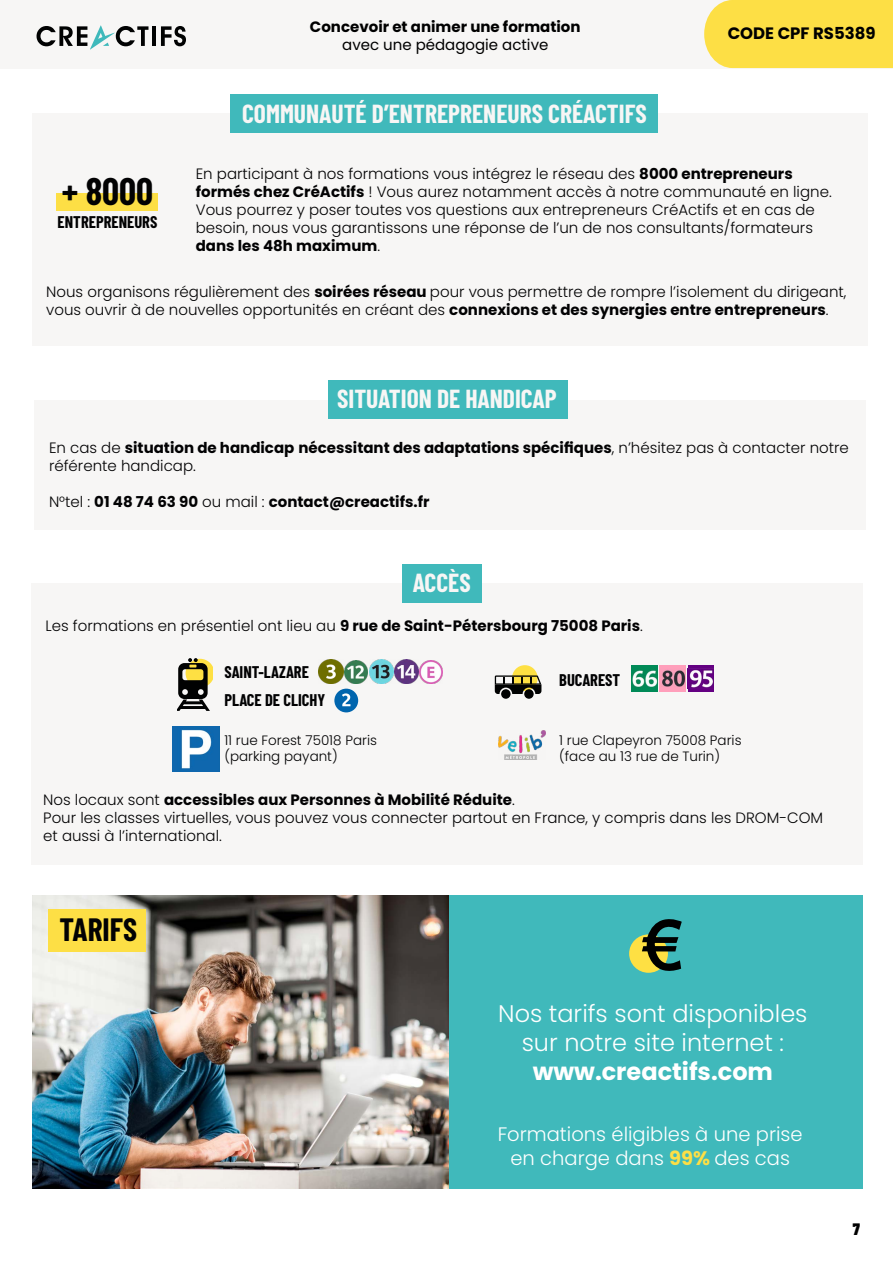
<style>
.page{position:relative;width:893px;height:1263px;background:#fff}
.page>*{position:absolute;margin:0;border:0;box-sizing:border-box;transform-origin:0 0}
.t1{font:700 37.5px "Barlow Condensed";color:#020203}
.t2{font:700 31.5px "Barlow Condensed";color:#020203}
.t3{font:700 25.5px "Barlow Condensed";color:#f7f6f5}
.t4{font:300 24px/28.8px "Poppins";color:#fff;text-align:center}
.t5{font:700 24px "Poppins";color:#fff}
.t6{font:300 19.5px/23.4px "Poppins";color:#fff;text-align:center}
.t7{font:700 16.5px "Barlow Condensed";color:#020203}
.t8{font:700 16.5px "Poppins";color:#000}
.t9{font:900 16.5px "Barlow Condensed";color:#000}
.t10{font:300 15px/18px "Poppins";color:#020203}
.t11{font:700 15px/18px "Poppins";color:#020203}
.t12{font:700 15px "Poppins";color:#000}
.t13{font:15px "Poppins";color:#000}
.t14{font:300 13.5px/16.2px "Poppins";color:#020203}
.s1{font-weight:700}
.s2{font-weight:300}
.s3{font-weight:700;color:#fddf45}
</style>
<div class="page">
<div style="left:447px;top:895px;width:416px;height:293px;background:#40b9bb"></div>
<div style="left:629px;top:934px;width:39px;height:39px;background:#fee043;border-radius:50%"></div>
<svg style="left:642px;top:919px;width:40px;height:52px"></svg>
<div style="left:32px;top:113px;width:836px;height:233px;background:#f7f6f5"></div>
<div style="left:32px;top:583px;width:831px;height:282px;background:#f7f6f5"></div>
<div style="left:34px;top:400px;width:832px;height:129px;background:#f7f6f5"></div>
<div style="left:231px;top:94px;width:427px;height:39px;background:#40b9bb"></div>
<div style="left:56px;top:193px;width:101px;height:18px;background:#fddf45"></div>
<div style="left:328px;top:380px;width:239px;height:39px;background:#40b9bb"></div>
<div style="left:402px;top:564px;width:80px;height:39px;background:#40b9bb"></div>
<img style="left:319px;top:660px;width:124px;height:24px">
<img style="left:632px;top:665px;width:25px;height:27px">
<img style="left:660px;top:665px;width:25px;height:27px">
<div style="left:688px;top:665px;width:25px;height:27px;background:#640082"></div>
<img style="left:689px;top:670px;width:24px;height:18px">
<div style="left:334px;top:689px;width:24px;height:23px;background:#0065ae;border-radius:50%"></div>
<svg style="left:342px;top:693px;width:8px;height:13px"></svg>
<img style="left:172px;top:726px;width:47px;height:45px">
<img style="left:499px;top:731px;width:47px;height:29px">
<img style="left:32px;top:895px;width:416px;height:293px">
<div style="left:48px;top:909px;width:98px;height:42px;background:#fddf45"></div>
<div style="left:512px;top:665px;width:26px;height:26px;background:#fee043;border-radius:50%"></div>
<div style="left:501px;top:689px;width:10px;height:10px;background:#010202;border-radius:50%"></div>
<svg style="left:524px;top:689px;width:10px;height:10px"></svg>
<svg style="left:495px;top:675px;width:46px;height:19px"></svg>
<svg style="left:178px;top:658px;width:34px;height:53px"></svg>
<div style="left:1px;top:0;width:892px;height:68px;background:#f7f6f5"></div>
<div style="left:704px;top:0;width:189px;height:68px;background:#fddf45"></div>
<hr style="left:152px;top:26px;width:4px;height:20px;background:#010202">
<svg style="left:161px;top:26px;width:25px;height:20px"></svg>
<svg style="left:37px;top:25px;width:111px;height:25px"></svg>
<h1 class="t1" style="left:62px;top:165px;width:93px">+ 8000</h1>
<p class="t7" style="left:58px;top:210px;width:101px">ENTREPRENEURS</p>
<p class="t12" style="left:310px;top:19px;width:272px">Concevoir et animer une formation</p>
<p class="t13" style="left:342px;top:37px;width:208px">avec une pédagogie active</p>
<h3 class="t3" style="left:242px;top:96px;width:406px">COMMUNAUTÉ D’ENTREPRENEURS CRÉACTIFS</h3>
<p class="t8" style="left:728px;top:23px;width:149px">CODE CPF RS5389</p>
<p class="t10" style="left:196px;top:165px;width:637px">En participant à nos formations vous intégrez le réseau des <span class="s1">8000 entrepreneurs formés chez CréActifs</span> ! Vous aurez notamment accès à notre communauté en ligne.<br>Vous pourrez y poser toutes vos questions aux entrepreneurs CréActifs et en cas de besoin, nous vous garantissons une réponse de l’un de nos consultants/formateurs <span class="s1">dans les 48h maximum</span>.</p>
<p class="t10" style="left:46px;top:283px;width:802px">Nous organisons régulièrement des <span class="s1">soirées réseau</span> pour vous permettre de rompre l’isolement du dirigeant, vous ouvrir à de nouvelles opportunités en créant des <span class="s1">connexions et des synergies entre entrepreneurs</span>.</p>
<h3 class="t3" style="left:337px;top:381px;width:221px">SITUATION DE HANDICAP</h3>
<p class="t11" style="left:49px;top:438px;width:801px"><span class="s2">En cas de</span> situation de handicap nécessitant des adaptations spécifiques<span class="s2">, n’hésitez pas à contacter notre référente handicap.</span></p>
<p class="t11" style="left:49px;top:492px;width:382px"><span class="s2">N°tel :</span> 01 48 74 63 90 <span class="s2">ou mail :</span> contact@creactifs.fr</p>
<h3 class="t3" style="left:413px;top:565px;width:59px">ACCÈS</h3>
<p class="t10" style="left:46px;top:617px;width:599px">Les formations en présentiel ont lieu au <span class="s1">9 rue de Saint-Pétersbourg 75008 Paris</span>.</p>
<p class="t7" style="left:224px;top:660px;width:86px">SAINT-LAZARE</p>
<p class="t7" style="left:559px;top:669px;width:63px">BUCAREST</p>
<p class="t7" style="left:224px;top:688px;width:103px">PLACE DE CLICHY</p>
<p class="t14" style="left:224px;top:732px;width:154px">11 rue Forest 75018 Paris (parking payant)</p>
<p class="t14" style="left:559px;top:732px;width:184px">1 rue Clapeyron 75008 Paris (face au 13 rue de Turin)</p>
<p class="t10" style="left:43px;top:791px;width:781px">Nos locaux sont <span class="s1">accessibles aux Personnes à Mobilité Réduite</span>.<br>Pour les classes virtuelles, vous pouvez vous connecter partout en France, y compris dans les DROM-COM et aussi à l’international.</p>
<h2 class="t2" style="left:59px;top:908px;width:79px">TARIFS</h2>
<h3 class="t4" style="left:498px;top:1000px;width:311px">Nos tarifs sont disponibles sur notre site internet :</h3>
<h3 class="t5" style="left:533px;top:1058px;width:242px">www.creactifs.com</h3>
<h3 class="t6" style="left:498px;top:1123px;width:306px">Formations éligibles à une prise en charge dans <span class="s3">99%</span> des cas</h3>
<p class="t9" style="left:853px;top:1217px;width:9px">7</p>
</div>
